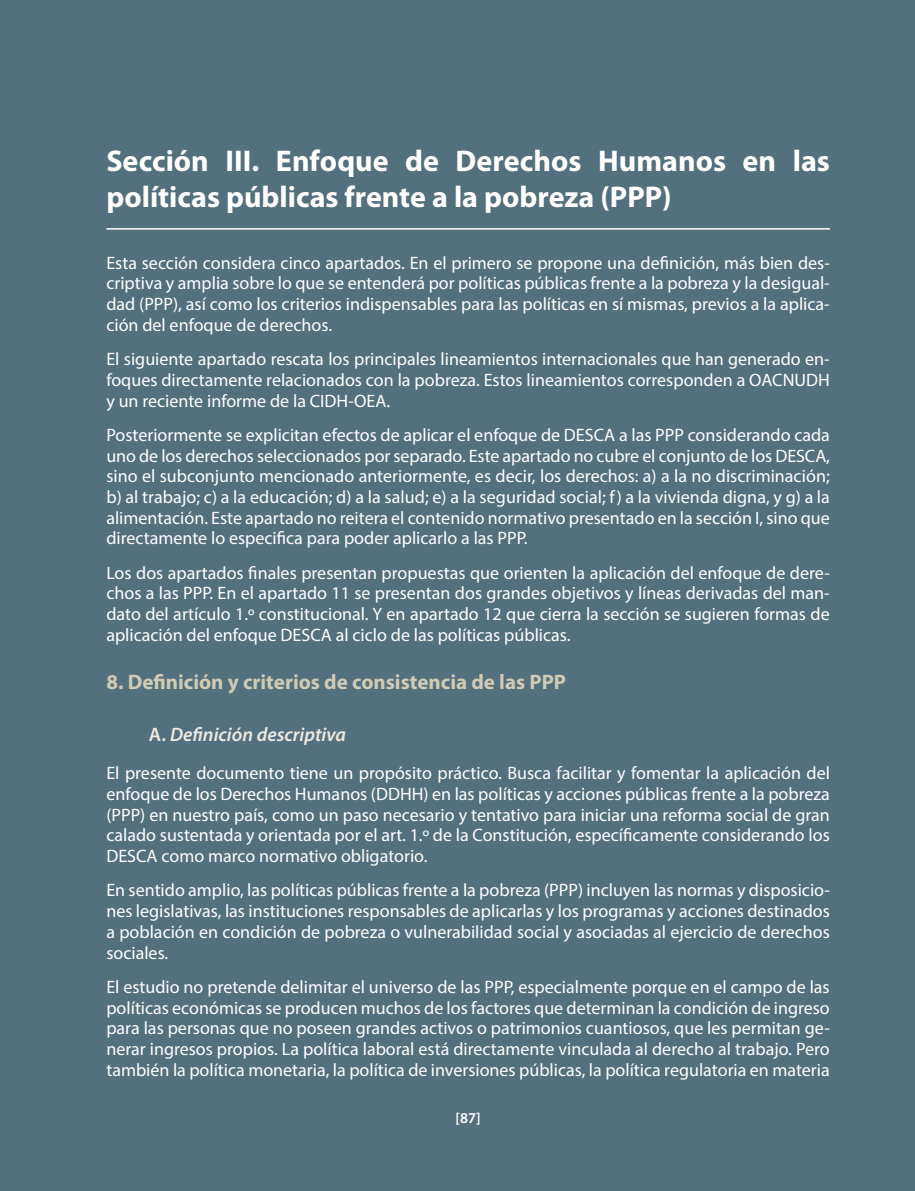
<style>
.page{position:relative;width:915px;height:1191px;background:#fff}
.page>*{position:absolute;margin:0;border:0;box-sizing:border-box;transform-origin:0 0}
.t1{font:700 30px/36px "Myriad Pro";color:#fff}
.t2{font:700 21px "Myriad Pro";color:#d1cab4}
.t3{font:italic 600 19.5px "Myriad Pro";color:#edeae1}
.t4{font:18px/20.7px "Myriad Pro";color:#fff;text-align:justify}
.t5{font:600 15px "Myriad Pro";color:#fff}
.s1{font-style:normal}
</style>
<div class="page">
<div style="left:0;top:0;width:914px;height:1191px;background:#52707d"></div>
<hr style="left:106px;top:228px;width:723px;height:2px;background:#fff">
<h1 class="t1" style="left:106px;top:142px;width:724px">Sección III. Enfoque de Derechos Humanos en las políticas públicas frente a la pobreza (PPP)</h1>
<p class="t4" style="left:106px;top:252px;width:724px">Esta sección considera cinco apartados. En el primero se propone una definición, más bien des&shy;criptiva y amplia sobre lo que se entenderá por políticas públicas frente a la pobreza y la desigual&shy;dad (PPP), así como los criterios indispensables para las políticas en sí mismas, previos a la aplica&shy;ción del enfoque de derechos.</p>
<p class="t4" style="left:106px;top:348px;width:724px">El siguiente apartado rescata los principales lineamientos internacionales que han generado en&shy;foques directamente relacionados con la pobreza. Estos lineamientos corresponden a OACNUDH y un reciente informe de la CIDH-OEA.</p>
<p class="t4" style="left:106px;top:424px;width:724px">Posteriormente se explicitan efectos de aplicar el enfoque de DESCA a las PPP considerando cada uno de los derechos seleccionados por separado. Este apartado no cubre el conjunto de los DESCA, sino el subconjunto mencionado anteriormente, es decir, los derechos: a) a la no discriminación; b) al trabajo; c) a la educación; d) a la salud; e) a la seguridad social; f) a la vivienda digna, y g) a la alimentación. Este apartado no reitera el contenido normativo presentado en la sección I, sino que directamente lo especifica para poder aplicarlo a las PPP.</p>
<p class="t4" style="left:106px;top:562px;width:724px">Los dos apartados finales presentan propuestas que orienten la aplicación del enfoque de dere&shy;chos a las PPP. En el apartado 11 se presentan dos grandes objetivos y líneas derivadas del man&shy;dato del artículo 1.º constitucional. Y en apartado 12 que cierra la sección se sugieren formas de aplicación del enfoque DESCA al ciclo de las políticas públicas.</p>
<p class="t2" style="left:106px;top:668px;width:461px">8. Definición y criterios de consistencia de las PPP</p>
<p class="t3" style="left:149px;top:722px;width:198px"><span class="s1">A.</span> Definición descriptiva</p>
<p class="t4" style="left:106px;top:762px;width:724px">El presente documento tiene un propósito práctico. Busca facilitar y fomentar la aplicación del enfoque de los Derechos Humanos (DDHH) en las políticas y acciones públicas frente a la pobreza (PPP) en nuestro país, como un paso necesario y tentativo para iniciar una reforma social de gran calado sustentada y orientada por el art. 1.º de la Constitución, específicamente considerando los DESCA como marco normativo obligatorio.</p>
<p class="t4" style="left:106px;top:879px;width:724px">En sentido amplio, las políticas públicas frente a la pobreza (PPP) incluyen las normas y disposicio&shy;nes legislativas, las instituciones responsables de aplicarlas y los programas y acciones destinados a población en condición de pobreza o vulnerabilidad social y asociadas al ejercicio de derechos sociales.</p>
<p class="t4" style="left:106px;top:976px;width:724px">El estudio no pretende delimitar el universo de las PPP, especialmente porque en el campo de las políticas económicas se producen muchos de los factores que determinan la condición de ingreso para las personas que no poseen grandes activos o patrimonios cuantiosos, que les permitan ge&shy;nerar ingresos propios. La política laboral está directamente vinculada al derecho al trabajo. Pero también la política monetaria, la política de inversiones públicas, la política regulatoria en materia</p>
<p class="t5" style="left:455px;top:1108px;width:27px">[87]</p>
</div>
